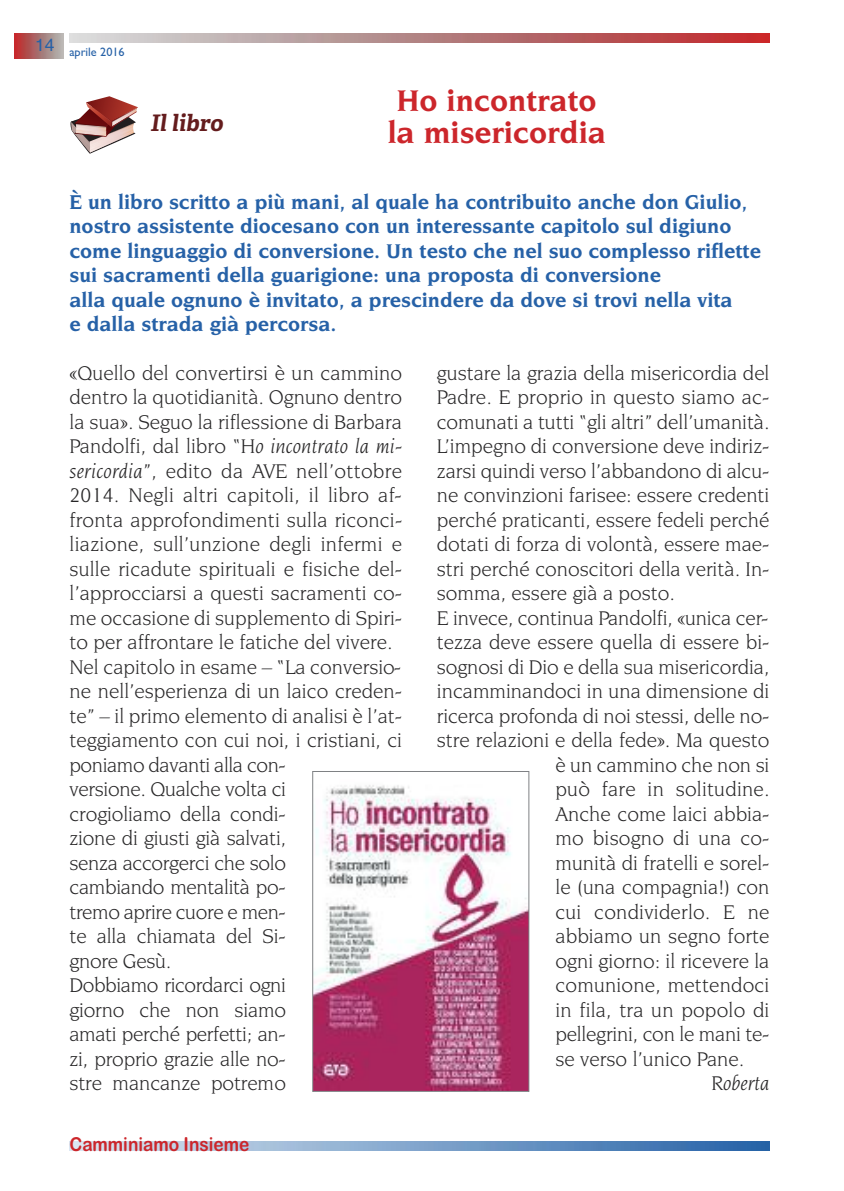
<style>
.page{position:relative;width:844px;height:1191px;background:#fff}
.page>*{position:absolute;margin:0;border:0;box-sizing:border-box;transform-origin:0 0}
.t1{font:700 31.5px/31.5px "Novarese IT Cby BT";color:#cc262b}
.t2{font:italic 700 22.75px "Adelle";color:#641c1d}
.t3{font:21px/24.5px "Novarese IT Cby BT";color:#272627}
.t4{font:700 21px/24.5px "Novarese IT Cby BT";color:#2661a7}
.t5{font:italic 21px "Novarese IT Cby BT";color:#272627}
.t6{font:19.25px "Arial Rounded MT Bold";color:#cc262b;scale:.9 1}
.t7{font:12.25px "Gill Sans";color:#2661a7}
.s1{font-style:italic}
</style>
<div class="page">
<img style="left:15px;top:34px;width:48px;height:25px">
<img style="left:69px;top:34px;width:700px;height:9px">
<img style="left:69px;top:1142px;width:700px;height:8px">
<svg style="left:70px;top:96px;width:68px;height:58px"></svg>
<img style="left:314px;top:785px;width:213px;height:304px">
<div style="left:312px;top:771px;width:217px;height:320px;border:1px solid #7f8184"></div>
<p class="t7" style="left:35px;top:45px;width:91px"><sup>14</sup> aprile 2016</p>
<p class="t2" style="left:151px;top:114px;width:74px">Il libro</p>
<h1 class="t1" style="left:387px;top:87px;width:219px">Ho incontrato la misericordia</h1>
<p class="t4" style="left:69px;top:191px;width:693px">È un libro scritto a più mani, al quale ha contribuito anche don Giulio, nostro assistente diocesano con un interessante capitolo sul digiuno come linguaggio di conversione. Un testo che nel suo complesso riflette sui sacramenti della guarigione: una proposta di conversione<br>alla quale ognuno è invitato, a prescindere da dove si trovi nella vita<br>e dalla strada già percorsa.</p>
<p class="t3" style="left:69px;top:362px;width:334px">«Quello del convertirsi è un cammino dentro la quotidianità. Ognuno dentro la sua». Seguo la riflessione di Barbara<br>Pandolfi, dal libro “<span class="s1">Ho incontrato la mi&shy;sericordia</span>”, edito da AVE nell’ottobre<br>2014. Negli altri capitoli, il libro af&shy;fronta approfondimenti sulla riconci&shy;liazione, sull’unzione degli infermi e sulle ricadute spirituali e fisiche del&shy;l’approcciarsi a questi sacramenti co&shy;me occasione di supplemento di Spiri&shy;to per affrontare le fatiche del vivere.<br>Nel capitolo in esame – “La conversio&shy;ne nell’esperienza di un laico creden&shy;te” – il primo elemento di analisi è l’at&shy;teggiamento con cui noi, i cristiani, ci poniamo davanti alla con-<br>versione. Qualche volta ci<br>crogioliamo della condi-<br>zione di giusti già salvati,<br>senza accorgerci che solo<br>cambiando mentalità po-<br>tremo aprire cuore e men-<br>te alla chiamata del Si-<br>gnore Gesù.<br>Dobbiamo ricordarci ogni<br>giorno che non siamo<br>amati perché perfetti; an-<br>zi, proprio grazie alle no-<br>stre mancanze potremo</p>
<p class="t3" style="left:437px;top:362px;width:334px">gustare la grazia della misericordia del</p>
<p class="t3" style="left:437px;top:386px;width:334px">Padre. E proprio in questo siamo ac-</p>
<p class="t3" style="left:437px;top:411px;width:334px">comunati a tutti “gli altri” dell’umanità.</p>
<p class="t3" style="left:437px;top:435px;width:334px">L’impegno di conversione deve indiriz-</p>
<p class="t3" style="left:437px;top:460px;width:334px">zarsi quindi verso l’abbandono di alcu-</p>
<p class="t3" style="left:437px;top:484px;width:334px">ne convinzioni farisee: essere credenti</p>
<p class="t3" style="left:437px;top:509px;width:334px">perché praticanti, essere fedeli perché</p>
<p class="t3" style="left:437px;top:533px;width:334px">dotati di forza di volontà, essere mae-</p>
<p class="t3" style="left:437px;top:558px;width:334px">stri perché conoscitori della verità. In-</p>
<p class="t3" style="left:437px;top:582px;width:239px">somma, essere già a posto.</p>
<p class="t3" style="left:437px;top:607px;width:333px">E invece, continua Pandolfi, «unica cer-</p>
<p class="t3" style="left:437px;top:631px;width:334px">tezza deve essere quella di essere bi-</p>
<p class="t3" style="left:437px;top:656px;width:334px">sognosi di Dio e della sua misericordia,</p>
<p class="t3" style="left:437px;top:680px;width:334px">incamminandoci in una dimensione di</p>
<p class="t3" style="left:437px;top:705px;width:334px">ricerca profonda di noi stessi, delle no-</p>
<p class="t3" style="left:437px;top:729px;width:334px">stre relazioni e della fede». Ma questo</p>
<p class="t3" style="left:555px;top:754px;width:215px">è un cammino che non si</p>
<p class="t3" style="left:555px;top:778px;width:215px">può fare in solitudine.</p>
<p class="t3" style="left:555px;top:803px;width:215px">Anche come laici abbia-</p>
<p class="t3" style="left:555px;top:827px;width:215px">mo bisogno di una co-</p>
<p class="t3" style="left:555px;top:852px;width:215px">munità di fratelli e sorel-</p>
<p class="t3" style="left:555px;top:876px;width:215px">le (una compagnia!) con</p>
<p class="t3" style="left:555px;top:901px;width:215px">cui condividerlo. E ne</p>
<p class="t3" style="left:555px;top:925px;width:215px">abbiamo un segno forte</p>
<p class="t3" style="left:555px;top:950px;width:215px">ogni giorno: il ricevere la</p>
<p class="t3" style="left:555px;top:974px;width:215px">comunione, mettendoci</p>
<p class="t3" style="left:555px;top:999px;width:215px">in fila, tra un popolo di</p>
<p class="t3" style="left:555px;top:1023px;width:215px">pellegrini, con le mani te-</p>
<p class="t3" style="left:555px;top:1048px;width:190px">se verso l’unico Pane.</p>
<p class="t5" style="left:711px;top:1075px;width:59px">Roberta</p>
<p class="t6" style="left:69px;top:1133px;width:201px">Camminiamo Insieme</p>
</div>
